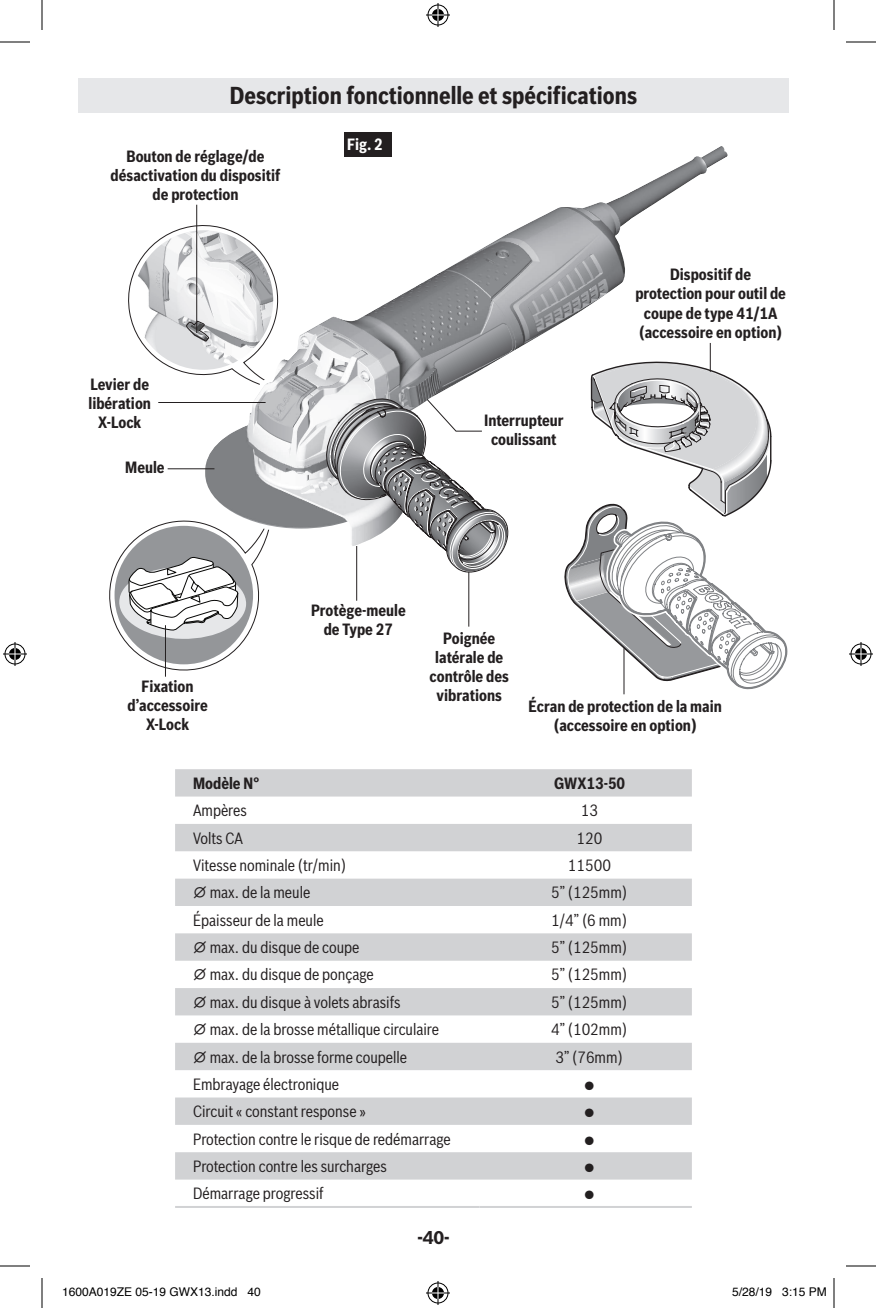
<style>
.page{position:relative;width:876px;height:1308px;background:#fff}
.page>*{position:absolute;margin:0;border:0;box-sizing:border-box;transform-origin:0 0}
.t1{font:700 24px "Bosch Sans Cond";color:#231f20}
.t2{font:900 24px "Bosch Sans";color:#231f20}
.t3{font:700 18px "Bosch Sans";color:#231f20}
.t4{font:16px "Bosch Sans Cond";color:#231f20}
.t5{font:700 16px/19.2px "Bosch Sans Cond";color:#231f20;text-align:center}
.t6{font:700 16px "Bosch Sans Cond";color:#fff}
.t7{font:12px "Helvetica";color:#000}
</style>
<div class="page">
<div style="left:78px;top:78px;width:711px;height:34px;background:#e6e7e9"></div>
<svg style="left:175px;top:769px;width:517px;height:411px;fill:#d1d2d4"></svg>
<hr style="left:175px;top:1206px;width:305px;height:2px;background:#d1d2d4">
<hr style="left:480px;top:1206px;width:212px;height:2px;background:#d1d2d4">
<img style="left:344px;top:146px;width:384px;height:205px">
<div style="left:344px;top:132px;width:48px;height:24px;background:#231f20"></div>
<hr style="left:196px;top:205px;width:1px;height:128px;background:#231f20">
<svg style="left:553px;top:343px;width:235px;height:348px"></svg>
<hr style="left:624px;top:648px;width:1px;height:46px;background:#231f20">
<svg style="left:109px;top:220px;width:404px;height:451px"></svg>
<hr style="left:158px;top:402px;width:108px;height:1px;background:#231f20">
<hr style="left:165px;top:625px;width:1px;height:52px;background:#231f20">
<hr style="left:0;top:42px;width:30px;height:1px;background:#000">
<hr style="left:846px;top:42px;width:30px;height:1px;background:#000">
<hr style="left:0;top:1266px;width:30px;height:1px;background:#000">
<hr style="left:846px;top:1266px;width:30px;height:1px;background:#000">
<hr style="left:42px;top:0;width:1px;height:30px;background:#000">
<hr style="left:42px;top:1278px;width:1px;height:30px;background:#000">
<hr style="left:834px;top:0;width:1px;height:30px;background:#000">
<hr style="left:834px;top:1278px;width:1px;height:30px;background:#000">
<svg style="left:426px;top:3px;width:24px;height:24px"></svg>
<svg style="left:426px;top:1281px;width:24px;height:24px"></svg>
<svg style="left:3px;top:642px;width:24px;height:24px"></svg>
<svg style="left:849px;top:642px;width:24px;height:24px"></svg>
<h1 class="t1" style="left:230px;top:78px;width:409px">Description fonctionnelle et spécifications</h1>
<h1 class="t2" style="left:354px;top:77px;width:160px">page heading</h1>
<p class="t5" style="left:111px;top:146px;width:171px">Bouton de réglage/de désactivation du dispositif de protection</p>
<p class="t6" style="left:347px;top:132px;width:37px">Fig. 2</p>
<p class="t5" style="left:88px;top:373px;width:64px">Levier de libération<br>X-Lock</p>
<p class="t5" style="left:125px;top:457px;width:41px">Meule</p>
<p class="t5" style="left:484px;top:409px;width:81px">Interrupteur coulissant</p>
<p class="t5" style="left:635px;top:264px;width:152px">Dispositif de protection pour outil de coupe de type 41/1A (accessoire en option)</p>
<p class="t5" style="left:128px;top:675px;width:82px">Fixation d’accessoire<br>X-Lock</p>
<p class="t5" style="left:311px;top:600px;width:96px">Protège-meule de Type 27</p>
<p class="t5" style="left:430px;top:627px;width:81px">Poignée latérale de contrôle des vibrations</p>
<p class="t5" style="left:529px;top:696px;width:195px">Écran de protection de la main (accessoire en option)</p>
<p class="t5" style="left:193px;top:773px;width:67px">Modèle N°</p>
<p class="t5" style="left:554px;top:773px;width:73px">GWX13-50</p>
<p class="t4" style="left:193px;top:799px;width:55px">Ampères</p>
<p class="t4" style="left:581px;top:799px;width:19px">13</p>
<p class="t4" style="left:193px;top:826px;width:51px">Volts CA</p>
<p class="t4" style="left:576px;top:826px;width:27px">120</p>
<p class="t4" style="left:193px;top:853px;width:155px">Vitesse nominale (tr/min)</p>
<p class="t4" style="left:568px;top:853px;width:45px">11500</p>
<p class="t4" style="left:193px;top:881px;width:119px">⌀ max. de la meule</p>
<p class="t4" style="left:551px;top:881px;width:78px">5” (125mm)</p>
<p class="t4" style="left:193px;top:908px;width:132px">Épaisseur de la meule</p>
<p class="t4" style="left:551px;top:908px;width:78px">1/4” (6 mm)</p>
<p class="t4" style="left:193px;top:935px;width:168px">⌀ max. du disque de coupe</p>
<p class="t4" style="left:551px;top:935px;width:78px">5” (125mm)</p>
<p class="t4" style="left:193px;top:963px;width:182px">⌀ max. du disque de ponçage</p>
<p class="t4" style="left:551px;top:963px;width:78px">5” (125mm)</p>
<p class="t4" style="left:193px;top:990px;width:209px">⌀ max. du disque à volets abrasifs</p>
<p class="t4" style="left:551px;top:990px;width:78px">5” (125mm)</p>
<p class="t4" style="left:193px;top:1017px;width:248px">⌀ max. de la brosse métallique circulaire</p>
<p class="t4" style="left:551px;top:1017px;width:78px">4” (102mm)</p>
<p class="t4" style="left:193px;top:1045px;width:216px">⌀ max. de la brosse forme coupelle</p>
<p class="t4" style="left:555px;top:1045px;width:69px">3” (76mm)</p>
<p class="t4" style="left:193px;top:1072px;width:148px">Embrayage électronique</p>
<p class="t4" style="left:584px;top:1072px;width:12px">●</p>
<p class="t4" style="left:193px;top:1100px;width:174px">Circuit « constant response »</p>
<p class="t4" style="left:584px;top:1100px;width:12px">●</p>
<p class="t4" style="left:193px;top:1127px;width:259px">Protection contre le risque de redémarrage</p>
<p class="t4" style="left:584px;top:1127px;width:12px">●</p>
<p class="t4" style="left:193px;top:1154px;width:195px">Protection contre les surcharges</p>
<p class="t4" style="left:584px;top:1154px;width:12px">●</p>
<p class="t4" style="left:193px;top:1181px;width:132px">Démarrage progressif</p>
<p class="t4" style="left:584px;top:1181px;width:12px">●</p>
<p class="t3" style="left:417px;top:1223px;width:34px">-40-</p>
<p class="t7" style="left:62px;top:1283px;width:200px">1600A019ZE 05-19 GWX13.indd 40</p>
<p class="t7" style="left:732px;top:1283px;width:96px">5/28/19 3:15 PM</p>
</div>
